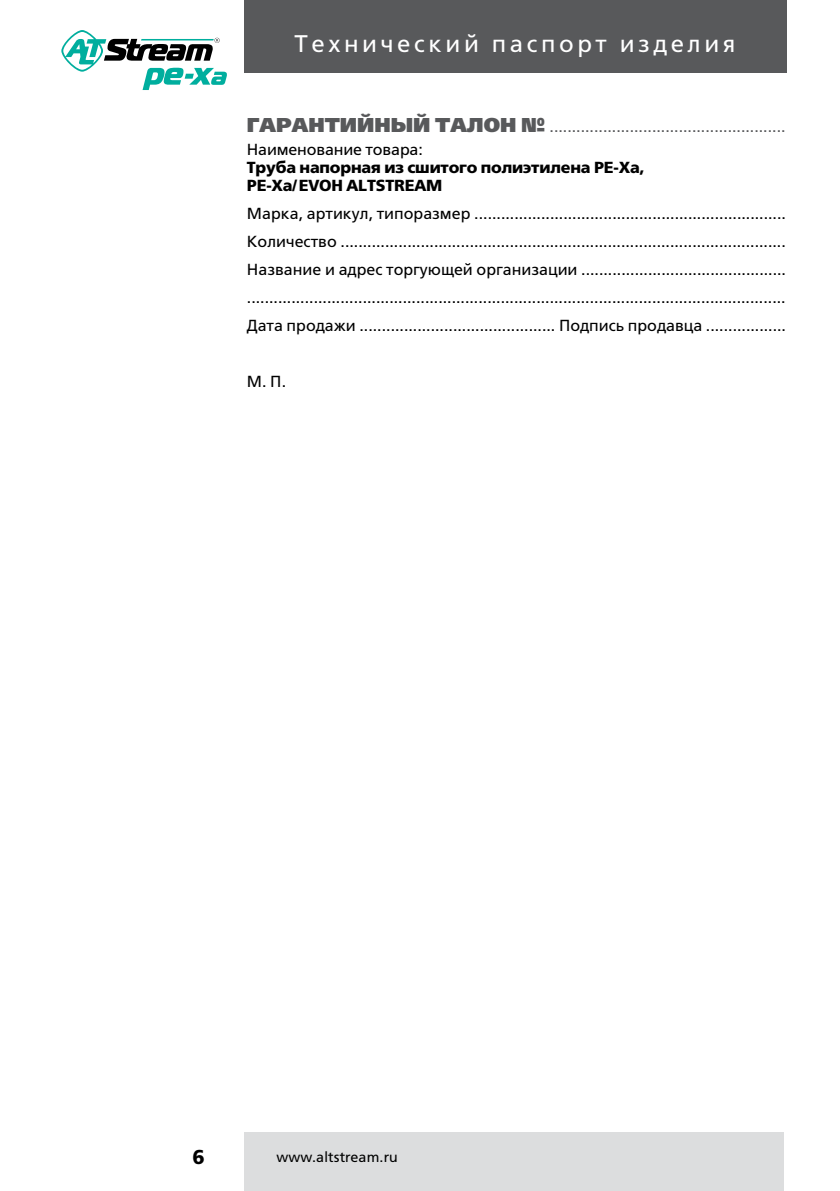
<style>
.page{position:relative;width:840px;height:1191px;background:#fff}
.page>*{position:absolute;margin:0;border:0;box-sizing:border-box;transform-origin:0 0}
.t1{font:24px "Free Set C";letter-spacing:.15em;color:#fff}
.t2{font:700 20px "Free Set C";color:#000}
.t3{font:16px/28px "Free Set C";color:#000;text-align:justify}
.t4{font:16px/23.6px "Free Set C";letter-spacing:-.01em;color:#58595b}
.t5{font:700 16px/18px "Free Set C";letter-spacing:-.01em;color:#000}
.t6{font:14.4px "Free Set C";letter-spacing:.01em;color:#000}
.s1{font-weight:800;font-size:20px}
.s2{color:#000}
</style>
<div class="page">
<div style="left:244px;top:0;width:541px;height:73px;background:#58595b"></div>
<div style="left:244px;top:1132px;width:538px;height:59px;background:#dcddde"></div>
<svg style="left:61px;top:30px;width:166px;height:60px"></svg>
<h1 class="t1" style="left:294px;top:30px;width:442px">Технический паспорт изделия</h1>
<p class="t4" style="left:247px;top:115px;width:540px"><span class="s1">ГАРАНТИЙНЫЙ ТАЛОН №</span> .....................................................<br><span class="s2">Наименование товара:</span></p>
<p class="t5" style="left:247px;top:159px;width:400px">Труба напорная из сшитого полиэтилена PE-Ха,<br>PE-Ха/EVOH ALTSTREAM</p>
<p class="t3" style="left:247px;top:200px;width:540px">Марка, артикул, типоразмер ......................................................................<br>Количество ....................................................................................................<br>Название и адрес торгующей организации .............................................. .........................................................................................................................<br>Дата продажи ............................................ Подпись продавца ..................</p>
<p class="t3" style="left:247px;top:368px;width:41px">М. П.</p>
<p class="t2" style="left:192px;top:1145px;width:14px">6</p>
<p class="t6" style="left:276px;top:1148px;width:123px">www.altstream.ru</p>
</div>
